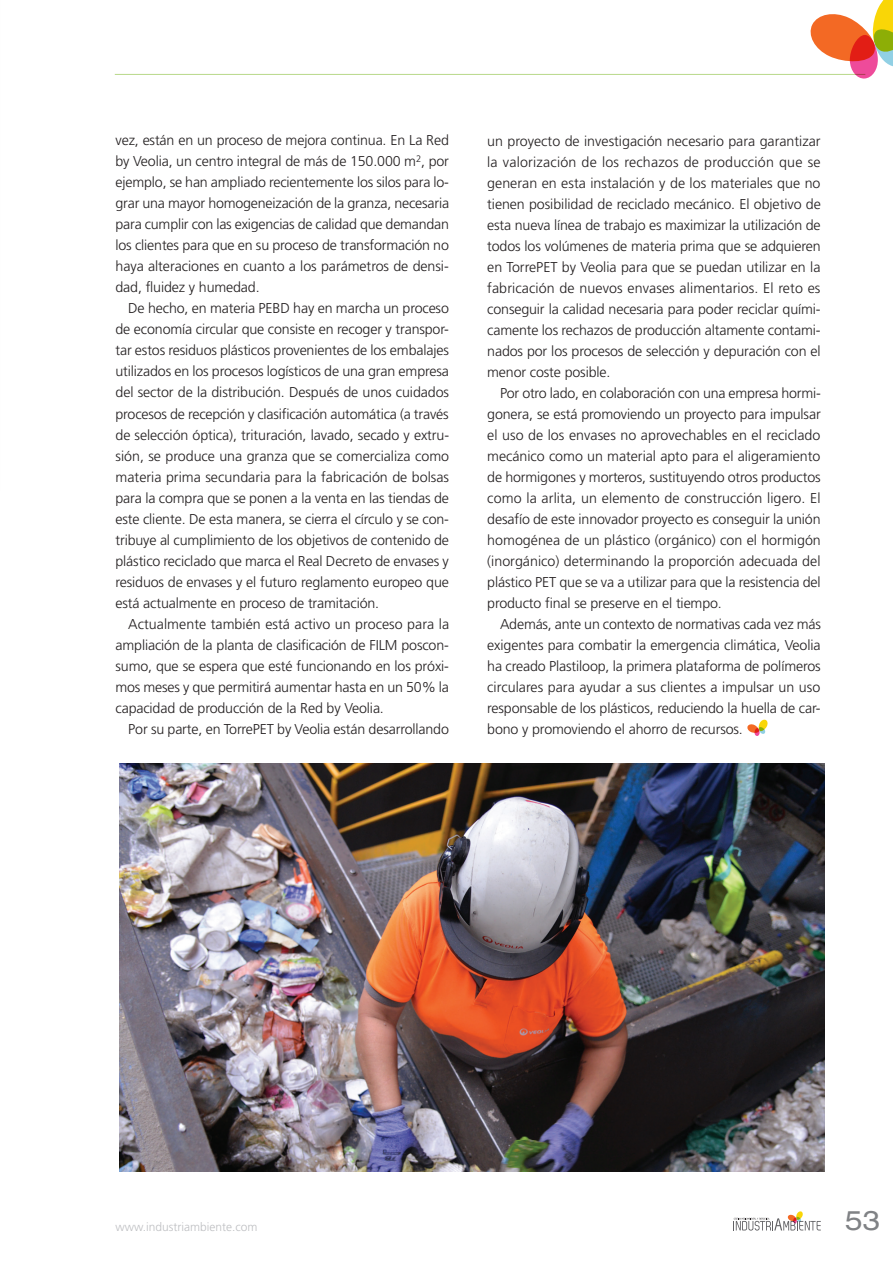
<style>
.page{position:relative;width:893px;height:1263px;background:#fff}
.page>*{position:absolute;margin:0;border:0;box-sizing:border-box;transform-origin:0 0}
.t1{font:expanded 27px "Helvetica Neue LT Std";color:#808285}
.t2{font:300 14.25px/21px "Frutiger";letter-spacing:-.01em;color:#231f20;text-align:justify}
.t3{font:300 12px "Frutiger";color:#bebfc2}
</style>
<div class="page">
<svg style="left:733px;top:1211px;width:88px;height:19px"></svg>
<hr style="left:115px;top:74px;width:750px;height:1px;background:#b8d989">
<svg style="left:810px;top:0;width:83px;height:79px"></svg>
<svg style="left:747px;top:719px;width:21px;height:17px"></svg>
<img style="left:119px;top:763px;width:706px;height:408px">
<p class="t2" style="left:116px;top:130px;width:335px">vez, están en un proceso de mejora continua. En La Red by Veolia, un centro integral de más de 150.000 m<sup>2</sup>, por ejemplo, se han ampliado recientemente los silos para lo&shy;grar una mayor homogeneización de la granza, necesaria para cumplir con las exigencias de calidad que demandan los clientes para que en su proceso de transformación no haya alteraciones en cuanto a los parámetros de densi&shy;dad, fluidez y humedad.</p>
<p class="t2" style="left:116px;top:298px;width:335px;text-indent:13px">De hecho, en materia PEBD hay en marcha un proceso de economía circular que consiste en recoger y transpor&shy;tar estos residuos plásticos provenientes de los embalajes utilizados en los procesos logísticos de una gran empresa del sector de la distribución. Después de unos cuidados procesos de recepción y clasificación automática (a través de selección óptica), trituración, lavado, secado y extru&shy;sión, se produce una granza que se comercializa como materia prima secundaria para la fabricación de bolsas para la compra que se ponen a la venta en las tiendas de este cliente. De esta manera, se cierra el círculo y se con&shy;tribuye al cumplimiento de los objetivos de contenido de plástico reciclado que marca el Real Decreto de envases y residuos de envases y el futuro reglamento europeo que está actualmente en proceso de tramitación.</p>
<p class="t2" style="left:116px;top:613px;width:335px;text-indent:13px">Actualmente también está activo un proceso para la ampliación de la planta de clasificación de FILM poscon&shy;sumo, que se espera que esté funcionando en los próxi&shy;mos meses y que permitirá aumentar hasta en un 50% la capacidad de producción de la Red by Veolia.</p>
<p class="t2" style="left:128px;top:718px;width:322px">Por su parte, en TorrePET by Veolia están desarrollando</p>
<p class="t2" style="left:487px;top:130px;width:335px">un proyecto de investigación necesario para garantizar la valorización de los rechazos de producción que se generan en esta instalación y de los materiales que no tienen posibilidad de reciclado mecánico. El objetivo de esta nueva línea de trabajo es maximizar la utilización de todos los volúmenes de materia prima que se adquieren en TorrePET by Veolia para que se puedan utilizar en la fabricación de nuevos envases alimentarios. El reto es conseguir la calidad necesaria para poder reciclar quími&shy;camente los rechazos de producción altamente contami&shy;nados por los procesos de selección y depuración con el menor coste posible.</p>
<p class="t2" style="left:487px;top:382px;width:335px;text-indent:13px">Por otro lado, en colaboración con una empresa hormi&shy;gonera, se está promoviendo un proyecto para impulsar el uso de los envases no aprovechables en el reciclado mecánico como un material apto para el aligeramiento de hormigones y morteros, sustituyendo otros productos como la arlita, un elemento de construcción ligero. El desafío de este innovador proyecto es conseguir la unión homogénea de un plástico (orgánico) con el hormigón (inorgánico) determinando la proporción adecuada del plástico PET que se va a utilizar para que la resistencia del producto final se preserve en el tiempo.</p>
<p class="t2" style="left:487px;top:613px;width:335px;text-indent:13px">Además, ante un contexto de normativas cada vez más exigentes para combatir la emergencia climática, Veolia ha creado Plastiloop, la primera plataforma de polímeros circulares para ayudar a sus clientes a impulsar un uso responsable de los plásticos, reduciendo la huella de car&shy;bono y promoviendo el ahorro de recursos.</p>
<p class="t3" style="left:116px;top:1220px;width:144px">www.industriambiente.com</p>
<h1 class="t1" style="left:845px;top:1204px;width:38px">53</h1>
</div>
